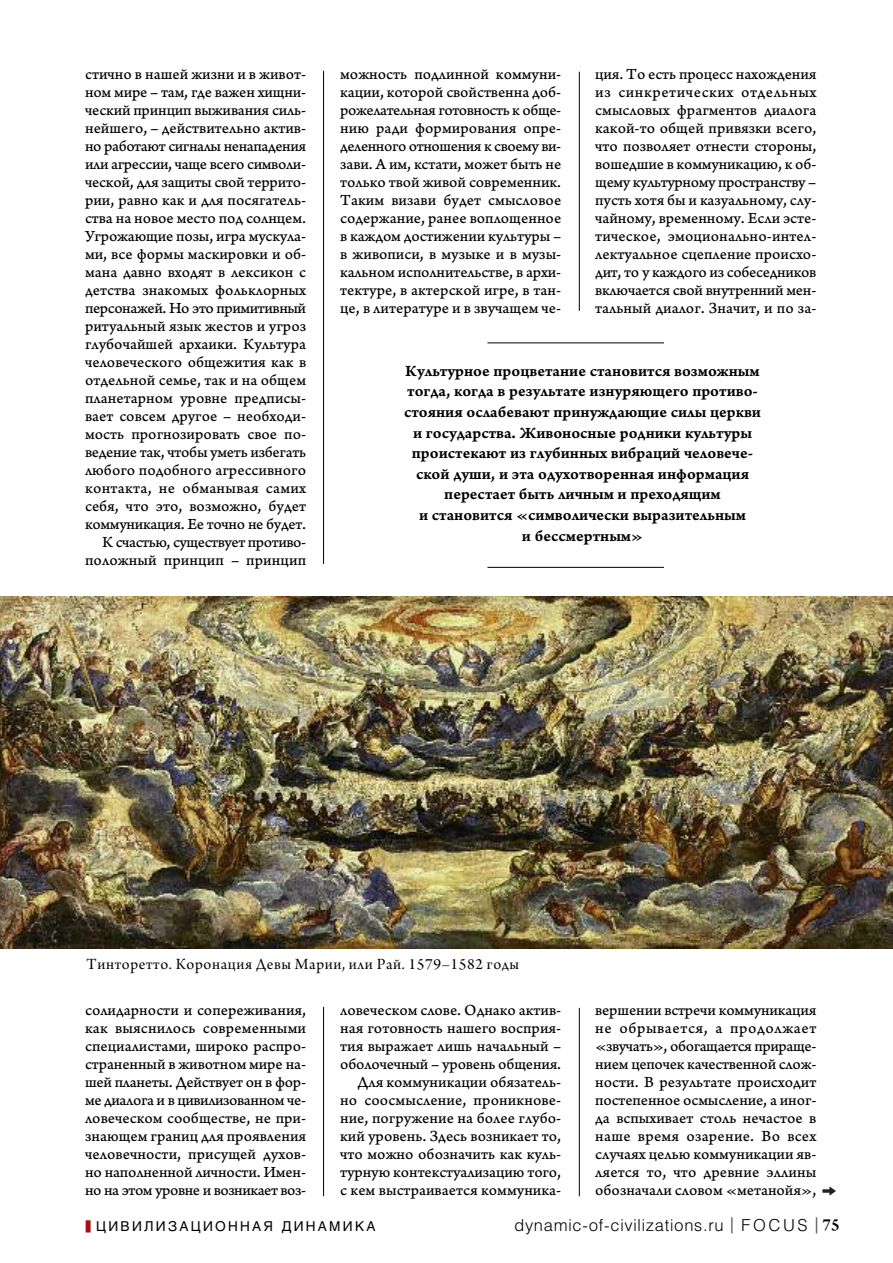
<style>
.page{position:relative;width:893px;height:1263px;background:#fff}
.page>*{position:absolute;margin:0;border:0;box-sizing:border-box;transform-origin:0 0}
.t1{font:16.5px/20.7px "Arno Pro Smbd Caption";color:#000;text-align:center}
.t2{font:16.5px "Arno Pro Subhead";letter-spacing:.035em;color:#000}
.t3{font:300 16.5px "Helios";letter-spacing:.045em;color:#000}
.t4{font:16.2px/18px "Arno Pro Caption";color:#000;text-align:justify}
.t5{font:13.5px "Helios";letter-spacing:.17em;color:#000}
.s1{color:#a40e16}
.s2{font-weight:400;font-size:21px;color:#60534f}
.s3{font-family:"Arno Pro";font-weight:600;font-size:18px}
</style>
<div class="page">
<hr style="left:323px;top:71px;width:1px;height:493px;background:#000">
<hr style="left:579px;top:1008px;width:1px;height:188px;background:#000">
<img style="left:0;top:597px;width:893px;height:352px">
<hr style="left:487px;top:342px;width:177px;height:1px;background:#000">
<hr style="left:487px;top:567px;width:177px;height:1px;background:#000">
<hr style="left:323px;top:1007px;width:1px;height:189px;background:#000">
<hr style="left:579px;top:72px;width:1px;height:239px;background:#000">
<svg style="left:822px;top:1186px;width:14px;height:10px"></svg>
<p class="t4" style="left:85px;top:66px;width:223px;text-align:right">стично в нашей жизни и в живот&shy;ном мире – там, где важен хищни&shy;ческий принцип выживания силь&shy;нейшего, – действительно актив&shy;но работают сигналы ненападения или агрессии, чаще всего символи&shy;ческой, для защиты свой террито&shy;рии, равно как и для посягатель&shy;ства на новое место под солнцем.<br>Угрожающие позы, игра мускула&shy;ми, все формы маскировки и об&shy;мана давно входят в лексикон с детства знакомых фольклорных персонажей. Но это примитивный ритуальный язык жестов и угроз глубочайшей архаики. Культура человеческого общежития как в отдельной семье, так и на общем планетарном уровне предписы&shy;вает совсем другое – необходи&shy;мость прогнозировать свое по&shy;ведение так, чтобы уметь избегать любого подобного агрессивного контакта, не обманывая самих себя, что это, возможно, будет коммуникация. Ее точно не будет.<br>К счастью, существует противо&shy;положный принцип – принцип</p>
<p class="t4" style="left:340px;top:66px;width:223px">можность подлинной коммуни&shy;кации, которой свойственна доб&shy;рожелательная готовность к обще&shy;нию ради формирования опре&shy;деленного отношения к своему ви&shy;зави. А им, кстати, может быть не только твой живой современник.<br>Таким визави будет смысловое содержание, ранее воплощенное в каждом достижении культуры – в живописи, в музыке и в музы&shy;кальном исполнительстве, в архи&shy;тектуре, в актерской игре, в тан&shy;це, в литературе и в звучащем че-</p>
<p class="t4" style="left:595px;top:66px;width:223px">ция. То есть процесс нахождения из синкретических отдельных смысловых фрагментов диалога какой-то общей привязки всего, что позволяет отнести стороны, вошедшие в коммуникацию, к об&shy;щему культурному пространству – пусть хотя бы и казуальному, слу&shy;чайному, временному. Если эсте&shy;тическое, эмоционально-интел&shy;лектуальное сцепление происхо&shy;дит, то у каждого из собеседников включается свой внутренний мен&shy;тальный диалог. Значит, и по за-</p>
<p class="t1" style="left:404px;top:362px;width:358px">Культурное процветание становится возможным тогда, когда в результате изнуряющего противо&shy;стояния ослабевают принуждающие силы церкви и государства. Живоносные родники культуры проистекают из глубинных вибраций человече&shy;ской души, и эта одухотворенная информация перестает быть личным и преходящим<br>и становится «символически выразительным<br>и бессмертным»</p>
<p class="t2" style="left:87px;top:958px;width:434px">Тинторетто. Коронация Девы Марии, или Рай. 1579–1582 годы</p>
<p class="t4" style="left:85px;top:1002px;width:223px">солидарности и сопереживания, как выяснилось современными специалистами, широко распро&shy;страненный в животном мире на&shy;шей планеты. Действует он в фор&shy;ме диалога и в цивилизованном че&shy;ловеческом сообществе, не при&shy;знающем границ для проявления человечности, присущей духов&shy;но наполненной личности. Имен&shy;но на этом уровне и возникает воз-</p>
<p class="t4" style="left:340px;top:1002px;width:223px;text-align:right">ловеческом слове. Однако актив&shy;ная готовность нашего восприя&shy;тия выражает лишь начальный – оболочечный – уровень общения.<br>Для коммуникации обязатель&shy;но соосмысление, проникнове&shy;ние, погружение на более глубо&shy;кий уровень. Здесь возникает то, что можно обозначить как куль&shy;турную контекстуализацию того, с кем выстраивается коммуника-</p>
<p class="t4" style="left:595px;top:1002px;width:223px">вершении встречи коммуникация не обрывается, а продолжает «звучать», обогащается прираще&shy;нием цепочек качественной слож&shy;ности. В результате происходит постепенное осмысление, а иног&shy;да вспыхивает столь нечастое в наше время озарение. Во всех случаях целью коммуникации яв&shy;ляется то, что древние эллины обозначали словом «метанойя»,</p>
<p class="t5" style="left:85px;top:1221px;width:292px"><span class="s1">■</span> ЦИВИЛИЗАЦИОННАЯ ДИНАМИКА</p>
<p class="t3" style="left:515px;top:1219px;width:327px">dynamic-of-civilizations.ru <span class="s2">|</span> F O C U S <span class="s2">|</span> <span class="s3">75</span></p>
</div>
